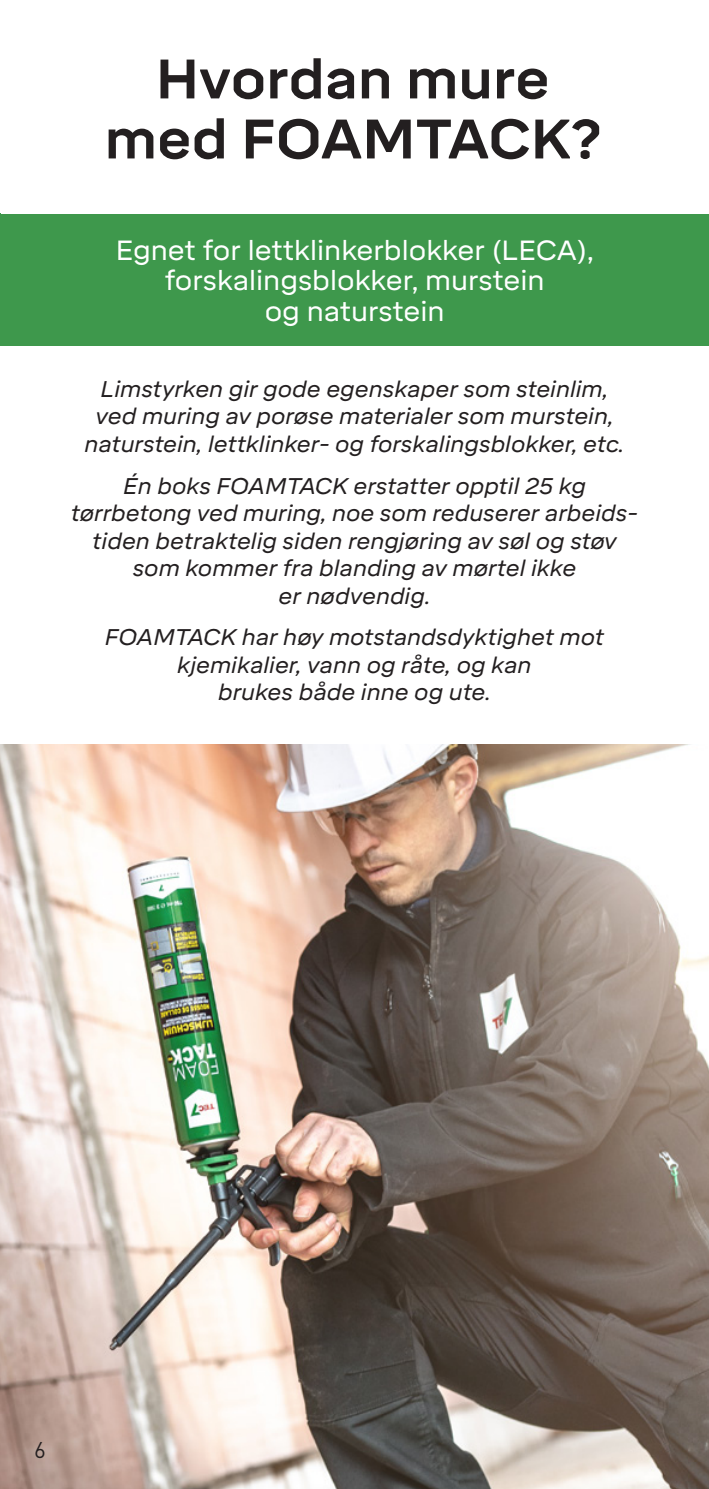
<style>
.page{position:relative;width:709px;height:1489px;background:#fff}
.page>*{position:absolute;margin:0;border:0;box-sizing:border-box;transform-origin:0 0}
.Produkttittel{font:700 55px/60px "Mikro";color:#231f20;text-align:center}
.Brødtekst{font:27.5px/30px "Mikro";color:#fff;text-align:center}
.Brødtekst-2{font:italic 22.5px/27.5px "Mikro";color:#231f20;text-align:center}
.t1{font:22.5px "DIN Pro";color:#231f20}
</style>
<div class="page">
<img style="left:0;top:744px;width:709px;height:744px">
<div style="left:0;top:215px;width:709px;height:131px;background:#3e984c"></div>
<hr style="left:0;top:213px;width:1px;height:133px;background:#3e984c">
<p class="Produkttittel" style="left:105px;top:50px;width:498px">Hvordan mure med FOAMTACK?</p>
<p class="Brødtekst" style="left:116px;top:236px;width:479px">Egnet for lettklinkerblokker (LECA), forskalingsblokker, murstein<br>og naturstein</p>
<p class="Brødtekst-2" style="left:85px;top:375px;width:541px">Limstyrken gir gode egenskaper som steinlim, ved muring av porøse materialer som murstein, naturstein, lettklinker- og forskalingsblokker, etc.</p>
<p class="Brødtekst-2" style="left:71px;top:472px;width:568px">Én boks FOAMTACK erstatter opptil 25 kg tørrbetong ved muring, noe som reduserer arbeids&shy;tiden betraktelig siden rengjøring av søl og støv som kommer fra blanding av mørtel ikke<br>er nødvendig.</p>
<p class="Brødtekst-2" style="left:105px;top:624px;width:500px">FOAMTACK har høy motstandsdyktighet mot kjemikalier, vann og råte, og kan<br>brukes både inne og ute.</p>
<p class="t1" style="left:34px;top:1432px;width:13px">6</p>
</div>
